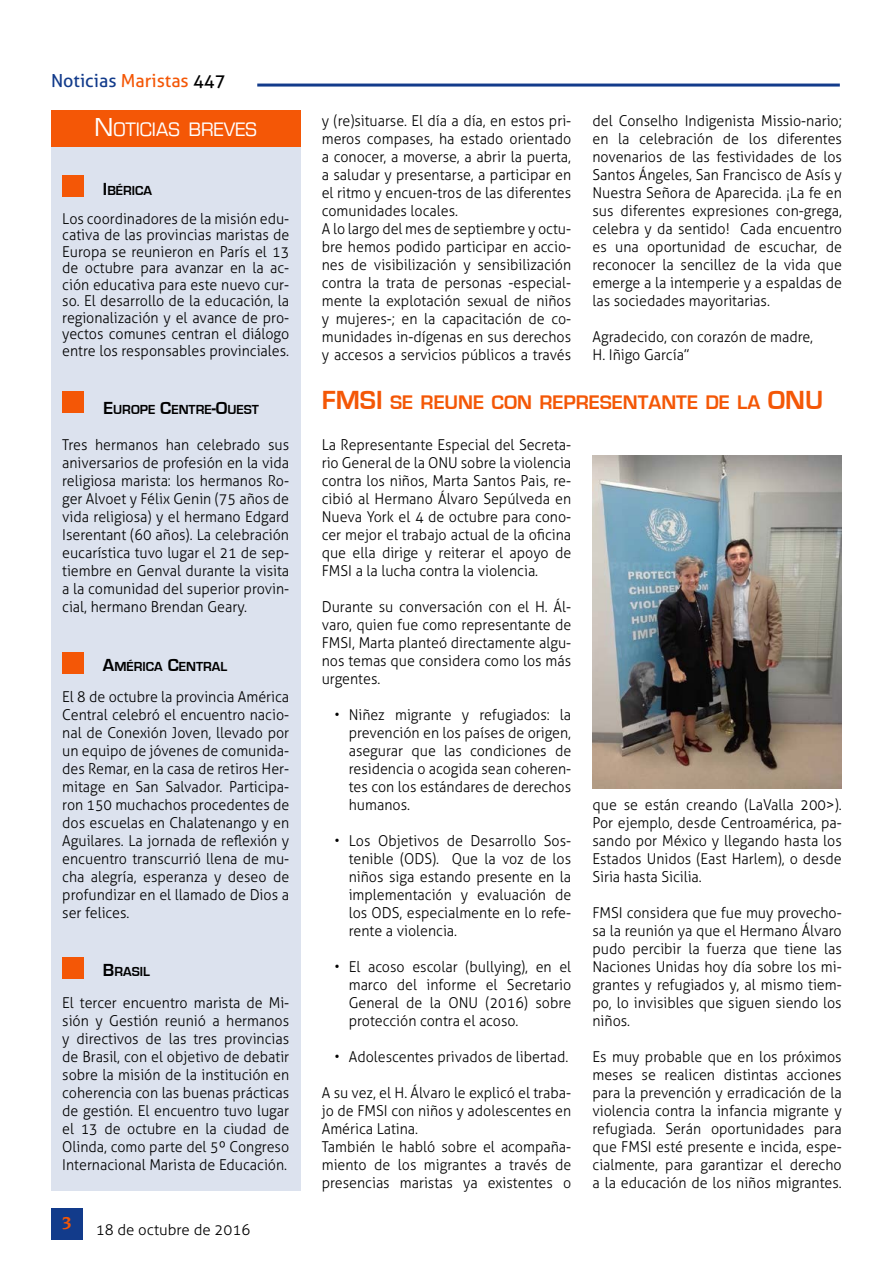
<style>
.page{position:relative;width:893px;height:1263px;background:#fff}
.page>*{position:absolute;margin:0;border:0;box-sizing:border-box;transform-origin:0 0}
.t1{font:700 20.25px "Eurostile";color:#f45706}
.t2{font:18px "Aller";color:#123b8b}
.t3{font:18px "Eurostile";color:#fff}
.t4{font:700 18px "Novarese IT Cby BT";color:#f45706}
.t5{font:300 15px/18px "Aller";color:#000;text-align:justify;scale:.95 1}
.t6{font:300 15px "Aller";color:#000}
.t7{font:700 13.5px "Eurostile";color:#000}
.s1{color:#f45706}
.s2{color:#000}
.s3{font-size:24px}
.s4{font-size:18px}
.s5{font-size:27px}
</style>
<div class="page">
<hr style="left:257px;top:84px;width:583px;height:3px;background:#123b8b">
<div style="left:51px;top:1208px;width:32px;height:31px;background:#123b8b"></div>
<div style="left:51px;top:147px;width:249px;height:1044px;background:#dce2ee"></div>
<div style="left:62px;top:176px;width:22px;height:21px;background:#f45706"></div>
<div style="left:51px;top:111px;width:249px;height:36px;background:#f45706"></div>
<div style="left:62px;top:391px;width:21px;height:22px;background:#f45706"></div>
<div style="left:62px;top:652px;width:22px;height:22px;background:#f45706"></div>
<img style="left:593px;top:456px;width:249px;height:332px">
<div style="left:62px;top:957px;width:22px;height:21px;background:#f45706"></div>
<p class="t2" style="left:51px;top:69px;width:176px">Noticias <span class="s1">Maristas</span> <span class="s2">447</span></p>
<p class="t3" style="left:95px;top:118px;width:164px"><span class="s3">N</span>OTICIAS BREVES</p>
<p class="t7" style="left:103px;top:183px;width:51px"><span class="s4">I</span> BÉRICA</p>
<p class="t5" style="left:62px;top:210px;width:240px;line-height:16.5px">Los coordinadores de la misión edu&shy;cativa de las provincias maristas de Europa se reunieron en París el 13 de octubre para avanzar en la ac&shy;ción educativa para este nuevo cur&shy;so. El desarrollo de la educación, la regionalización y el avance de pro&shy;yectos comunes centran el diálogo entre los responsables provinciales.</p>
<p class="t7" style="left:104px;top:402px;width:157px"><span class="s4">E</span>UROPE <span class="s4">C</span>ENTRE<span class="s4">-O</span>UEST</p>
<p class="t5" style="left:62px;top:436px;width:240px">Tres hermanos han celebrado sus aniversarios de profesión en la vida religiosa marista: los hermanos Ro&shy;ger Alvoet y Félix Genin (75 años de vida religiosa) y el hermano Edgard Iserentant (60 años). La celebración eucarística tuvo lugar el 21 de sep&shy;tiembre en Genval durante la visita a la comunidad del superior provin&shy;cial, hermano Brendan Geary.</p>
<p class="t7" style="left:103px;top:659px;width:126px"><span class="s4">A</span>MÉRICA <span class="s4">C</span>ENTRAL</p>
<p class="t5" style="left:62px;top:688px;width:240px">El 8 de octubre la provincia América Central celebró el encuentro nacio&shy;nal de Conexión Joven, llevado por un equipo de jóvenes de comunida&shy;des Remar, en la casa de retiros Her&shy;mitage en San Salvador. Participa&shy;ron 150 muchachos procedentes de dos escuelas en Chalatenango y en Aguilares. La jornada de reflexión y encuentro transcurrió llena de mu&shy;cha alegría, esperanza y deseo de profundizar en el llamado de Dios a ser felices.</p>
<p class="t7" style="left:103px;top:964px;width:48px"><span class="s4">B</span>RASIL</p>
<p class="t5" style="left:62px;top:994px;width:240px">El tercer encuentro marista de Mi&shy;sión y Gestión reunió a hermanos y directivos de las tres provincias de Brasil, con el objetivo de debatir sobre la misión de la institución en coherencia con las buenas prácticas de gestión. El encuentro tuvo lugar el 13 de octubre en la ciudad de Olinda, como parte del 5º Congreso Internacional Marista de Educación.</p>
<p class="t4" style="left:62px;top:1212px;width:12px">3</p>
<p class="t6" style="left:96px;top:1220px;width:156px">18 de octubre de 2016</p>
<p class="t5" style="left:322px;top:112px;width:264px;text-align:left">y (re)situarse. El día a día, en estos pri&shy;meros compases, ha estado orientado a conocer, a moverse, a abrir la puerta, a saludar y presentarse, a participar en el ritmo y encuen-tros de las diferentes comunidades locales.<br>A lo largo del mes de septiembre y octu&shy;bre hemos podido participar en accio&shy;nes de visibilización y sensibilización contra la trata de personas -especial&shy;mente la explotación sexual de niños y mujeres-; en la capacitación de co&shy;munidades in-dígenas en sus derechos y accesos a servicios públicos a través</p>
<p class="t5" style="left:592px;top:112px;width:264px">del Conselho Indigenista Missio-nario; en la celebración de los diferentes novenarios de las festividades de los Santos Ángeles, San Francisco de Asís y Nuestra Señora de Aparecida. ¡La fe en sus diferentes expresiones con-grega, celebra y da sentido! Cada encuentro es una oportunidad de escuchar, de reconocer la sencillez de la vida que emerge a la intemperie y a espaldas de las sociedades mayoritarias.</p>
<p class="t5" style="left:592px;top:328px;width:234px">Agradecido, con corazón de madre,<br>H. Iñigo García”</p>
<h1 class="t1" style="left:322px;top:392px;width:500px"><span class="s5">FMSI</span> SE REUNE CON REPRESENTANTE DE LA <span class="s5">ONU</span></h1>
<p class="t5" style="left:322px;top:436px;width:264px">La Representante Especial del Secreta&shy;rio General de la ONU sobre la violencia contra los niños, Marta Santos Pais, re&shy;cibió al Hermano Álvaro Sepúlveda en Nueva York el 4 de octubre para cono&shy;cer mejor el trabajo actual de la oficina que ella dirige y reiterar el apoyo de FMSI a la lucha contra la violencia.</p>
<p class="t5" style="left:322px;top:598px;width:264px">Durante su conversación con el H. Ál&shy;varo, quien fue como representante de FMSI, Marta planteó directamente algu&shy;nos temas que considera como los más urgentes.</p>
<p class="t5" style="left:349px;top:706px;width:236px;text-indent:-14px">• Niñez migrante y refugiados: la prevención en los países de origen, asegurar que las condiciones de residencia o acogida sean coheren&shy;tes con los estándares de derechos humanos.</p>
<p class="t5" style="left:349px;top:832px;width:236px;text-indent:-14px">• Los Objetivos de Desarrollo Sos&shy;tenible (ODS). Que la voz de los niños siga estando presente en la implementación y evaluación de los ODS, especialmente en lo refe&shy;rente a violencia.</p>
<p class="t5" style="left:349px;top:958px;width:236px;text-indent:-14px">• El acoso escolar (bullying), en el marco del informe el Secretario General de la ONU (2016) sobre protección contra el acoso.</p>
<p class="t5" style="left:334px;top:1048px;width:248px">• Adolescentes privados de libertad.</p>
<p class="t5" style="left:322px;top:1084px;width:264px;text-align:left">A su vez, el H. Álvaro le explicó el traba&shy;jo de FMSI con niños y adolescentes en América Latina.<br>También le habló sobre el acompaña&shy;miento de los migrantes a través de presencias maristas ya existentes o</p>
<p class="t5" style="left:592px;top:796px;width:264px">que se están creando (LaValla 200&gt;).<br>Por ejemplo, desde Centroamérica, pa&shy;sando por México y llegando hasta los Estados Unidos (East Harlem), o desde Siria hasta Sicilia.</p>
<p class="t5" style="left:592px;top:904px;width:264px">FMSI considera que fue muy provecho&shy;sa la reunión ya que el Hermano Álvaro pudo percibir la fuerza que tiene las Naciones Unidas hoy día sobre los mi&shy;grantes y refugiados y, al mismo tiem&shy;po, lo invisibles que siguen siendo los niños.</p>
<p class="t5" style="left:592px;top:1048px;width:264px">Es muy probable que en los próximos meses se realicen distintas acciones para la prevención y erradicación de la violencia contra la infancia migrante y refugiada. Serán oportunidades para que FMSI esté presente e incida, espe&shy;cialmente, para garantizar el derecho a la educación de los niños migrantes.</p>
</div>
